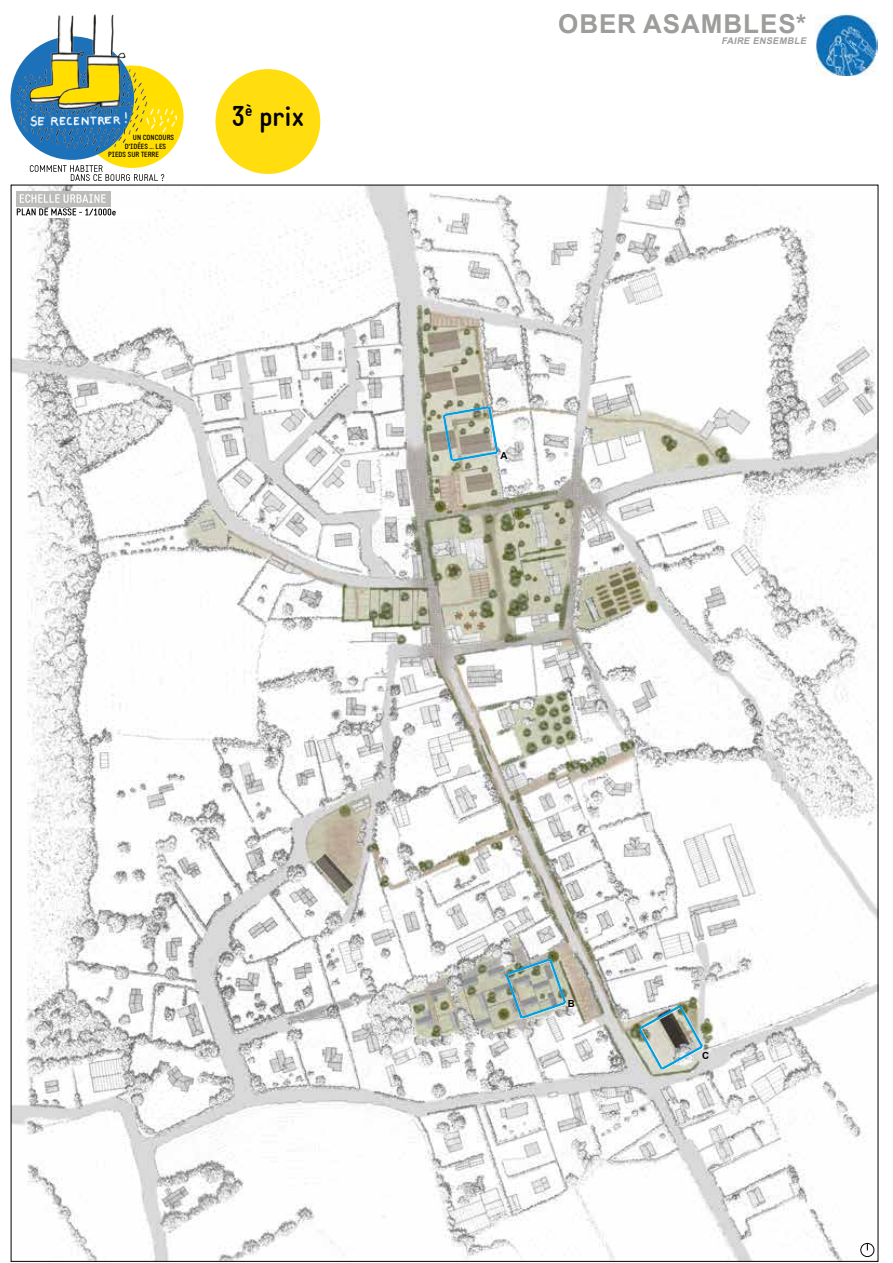
<style>
.page{position:relative;width:893px;height:1263px;background:#fff}
.page>*{position:absolute;margin:0;border:0;box-sizing:border-box;transform-origin:0 0}
.t1{font:700 28.5px "Static";color:#000}
.t2{font:700 25.95px "Arial";letter-spacing:.035em;color:#9d9d9c}
.t3{font:700 9.75px "Arial";color:#000}
.t4{font:italic 700 9.15px "Arial";color:#9d9d9c}
.t5{font:700 7.35px "Static";color:#000}
</style>
<div class="page">
<img style="left:13px;top:187px;width:863px;height:1072px">
<svg style="left:17px;top:208px;width:127px;height:9px"></svg>
<div style="left:17px;top:191px;width:94px;height:15px;background:#bcbcbb"></div>
<svg style="left:17px;top:194px;width:99px;height:21px"></svg>
<div style="left:81px;top:65px;width:103px;height:103px;background:#ffde00;border-radius:50%"></div>
<div style="left:11px;top:36px;width:123px;height:124px;background:#1d71b8;border-radius:50%"></div>
<img style="left:17px;top:14px;width:159px;height:137px">
<svg style="left:30px;top:165px;width:134px;height:16px"></svg>
<img style="left:816px;top:14px;width:61px;height:62px">
<svg style="left:442px;top:406px;width:57px;height:56px"></svg>
<svg style="left:505px;top:958px;width:62px;height:61px"></svg>
<img style="left:638px;top:1005px;width:65px;height:65px">
<div style="left:860px;top:1243px;width:14px;height:14px;border:1px solid #020203;border-radius:50%"></div>
<div style="left:215px;top:69px;width:105px;height:105px;background:#ffdd0f;border-radius:50%"></div>
<p class="t5" style="left:133px;top:133px;width:43px">UN CONCOURS</p>
<p class="t5" style="left:125px;top:142px;width:43px">D’IDÉES ... LES</p>
<p class="t5" style="left:108px;top:150px;width:52px">PIEDS SUR TERRE</p>
<h1 class="t1" style="left:232px;top:98px;width:74px">3<sup>è</sup> prix</h1>
<h2 class="t2" style="left:558px;top:6px;width:250px">OBER ASAMBLES*</h2>
<p class="t4" style="left:721px;top:34px;width:89px">FAIRE ENSEMBLE</p>
<h3 class="t3" style="left:500px;top:449px;width:9px">A</h3>
<h3 class="t3" style="left:568px;top:996px;width:9px">B</h3>
<h3 class="t3" style="left:702px;top:1048px;width:9px">C</h3>
</div>
